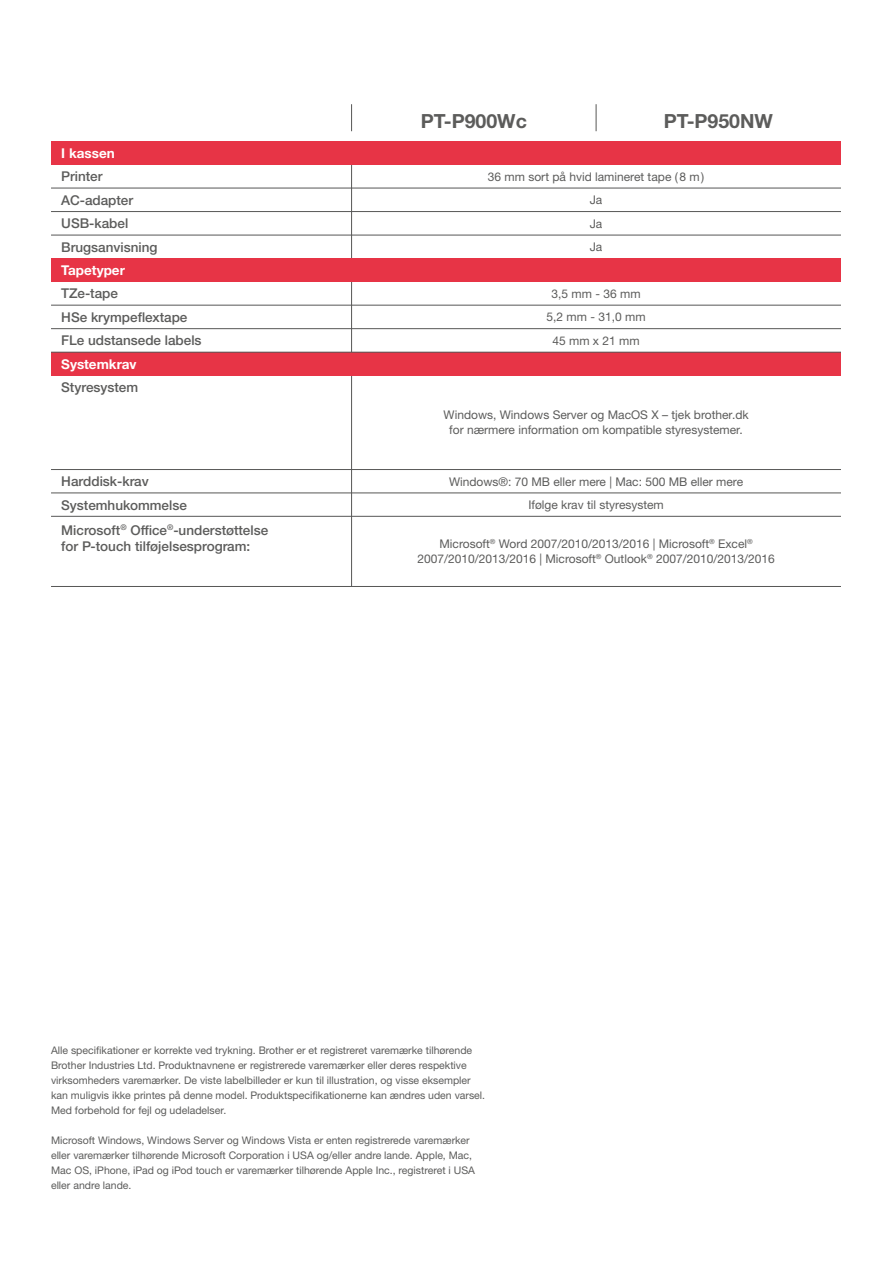
<style>
.page{position:relative;width:893px;height:1263px;background:#fff}
.page>*{position:absolute;margin:0;border:0;box-sizing:border-box;transform-origin:0 0}
.t1{font:700 19.5px "Helvetica Neue LTW1 G";color:#5c5c5b}
.t2{font:500 13.5px/16.2px "Helvetica Neue LTW1 G";color:#5c5c5b}
.t3{font:700 13.5px "Helvetica Neue LTW1 G";color:#fff}
.t4{font:12px/15px "Helvetica Neue LTW1 G";color:#5c5c5b;text-align:center}
.t5{font:10.5px/15px "Helvetica Neue LTW1 G";color:#5c5c5b}
</style>
<div class="page">
<hr style="left:351px;top:165px;width:1px;height:421px;background:#575756">
<svg style="left:351px;top:104px;width:1px;height:27px"></svg>
<div style="left:51px;top:142px;width:790px;height:23px;background:#e73446"></div>
<div style="left:51px;top:259px;width:790px;height:23px;background:#e73446"></div>
<div style="left:51px;top:353px;width:790px;height:23px;background:#e73446"></div>
<hr style="left:51px;top:188px;width:790px;height:1px;background:#575756">
<hr style="left:51px;top:305px;width:790px;height:1px;background:#575756">
<hr style="left:51px;top:211px;width:790px;height:1px;background:#575756">
<hr style="left:51px;top:328px;width:790px;height:1px;background:#575756">
<hr style="left:51px;top:235px;width:790px;height:1px;background:#575756">
<hr style="left:51px;top:352px;width:790px;height:1px;background:#575756">
<svg style="left:596px;top:104px;width:1px;height:27px"></svg>
<hr style="left:51px;top:469px;width:790px;height:1px;background:#575756">
<hr style="left:51px;top:492px;width:790px;height:1px;background:#575756">
<hr style="left:51px;top:516px;width:790px;height:1px;background:#575756">
<hr style="left:51px;top:586px;width:790px;height:1px;background:#575756">
<p class="t3" style="left:61px;top:145px;width:55px">I kassen</p>
<p class="t2" style="left:61px;top:168px;width:43px">Printer</p>
<p class="t2" style="left:61px;top:192px;width:73px">AC-adapter</p>
<p class="t2" style="left:61px;top:215px;width:69px">USB-kabel</p>
<p class="t2" style="left:61px;top:239px;width:98px">Brugsanvisning</p>
<p class="t3" style="left:61px;top:262px;width:65px">Tapetyper</p>
<p class="t2" style="left:61px;top:285px;width:58px">TZe-tape</p>
<p class="t2" style="left:61px;top:309px;width:128px">HSe krympeflextape</p>
<p class="t2" style="left:61px;top:332px;width:142px">FLe udstansede labels</p>
<p class="t3" style="left:61px;top:356px;width:77px">Systemkrav</p>
<p class="t2" style="left:61px;top:379px;width:78px">Styresystem</p>
<p class="t2" style="left:61px;top:470px;width:127px;line-height:23.4px">Harddisk-krav<br>Systemhukommelse</p>
<p class="t2" style="left:61px;top:522px;width:208px">Microsoft<sup>®</sup> Office<sup>®</sup>-understøttelse for P-touch tilføjelsesprogram:</p>
<h1 class="t1" style="left:421px;top:109px;width:108px">PT-P900Wc</h1>
<h1 class="t1" style="left:664px;top:109px;width:111px">PT-P950NW</h1>
<p class="t4" style="left:488px;top:169px;width:218px">36 mm sort på hvid lamineret tape (8 m)</p>
<p class="t4" style="left:590px;top:192px;width:14px">Ja</p>
<p class="t4" style="left:590px;top:216px;width:14px">Ja</p>
<p class="t4" style="left:590px;top:239px;width:14px">Ja</p>
<p class="t4" style="left:552px;top:286px;width:90px">3,5 mm - 36 mm</p>
<p class="t4" style="left:547px;top:309px;width:100px">5,2 mm - 31,0 mm</p>
<p class="t4" style="left:552px;top:333px;width:89px">45 mm x 21 mm</p>
<p class="t4" style="left:444px;top:407px;width:307px">Windows, Windows Server og MacOS X – tjek brother.dk for nærmere information om kompatible styresystemer.</p>
<p class="t4" style="left:449px;top:469px;width:296px;line-height:23.4px">Windows®: 70 MB eller mere | Mac: 500 MB eller mere<br>Ifølge krav til styresystem</p>
<p class="t4" style="left:417px;top:536px;width:359px">Microsoft<sup>®</sup> Word 2007/2010/2013/2016 | Microsoft<sup>®</sup> Excel<sup>®<br></sup>2007/2010/2013/2016 | Microsoft<sup>®</sup> Outlook<sup>®</sup> 2007/2010/2013/2016</p>
<p class="t5" style="left:51px;top:1042px;width:436px">Alle specifikationer er korrekte ved trykning. Brother er et registreret varemærke tilhørende Brother Industries Ltd. Produktnavnene er registrerede varemærker eller deres respektive virksomheders varemærker. De viste labelbilleder er kun til illustration, og visse eksempler kan muligvis ikke printes på denne model. Produktspecifikationerne kan ændres uden varsel.<br>Med forbehold for fejl og udeladelser.</p>
<p class="t5" style="left:51px;top:1132px;width:426px">Microsoft Windows, Windows Server og Windows Vista er enten registrerede varemærker eller varemærker tilhørende Microsoft Corporation i USA og/eller andre lande. Apple, Mac, Mac OS, iPhone, iPad og iPod touch er varemærker tilhørende Apple Inc., registreret i USA eller andre lande.</p>
</div>
